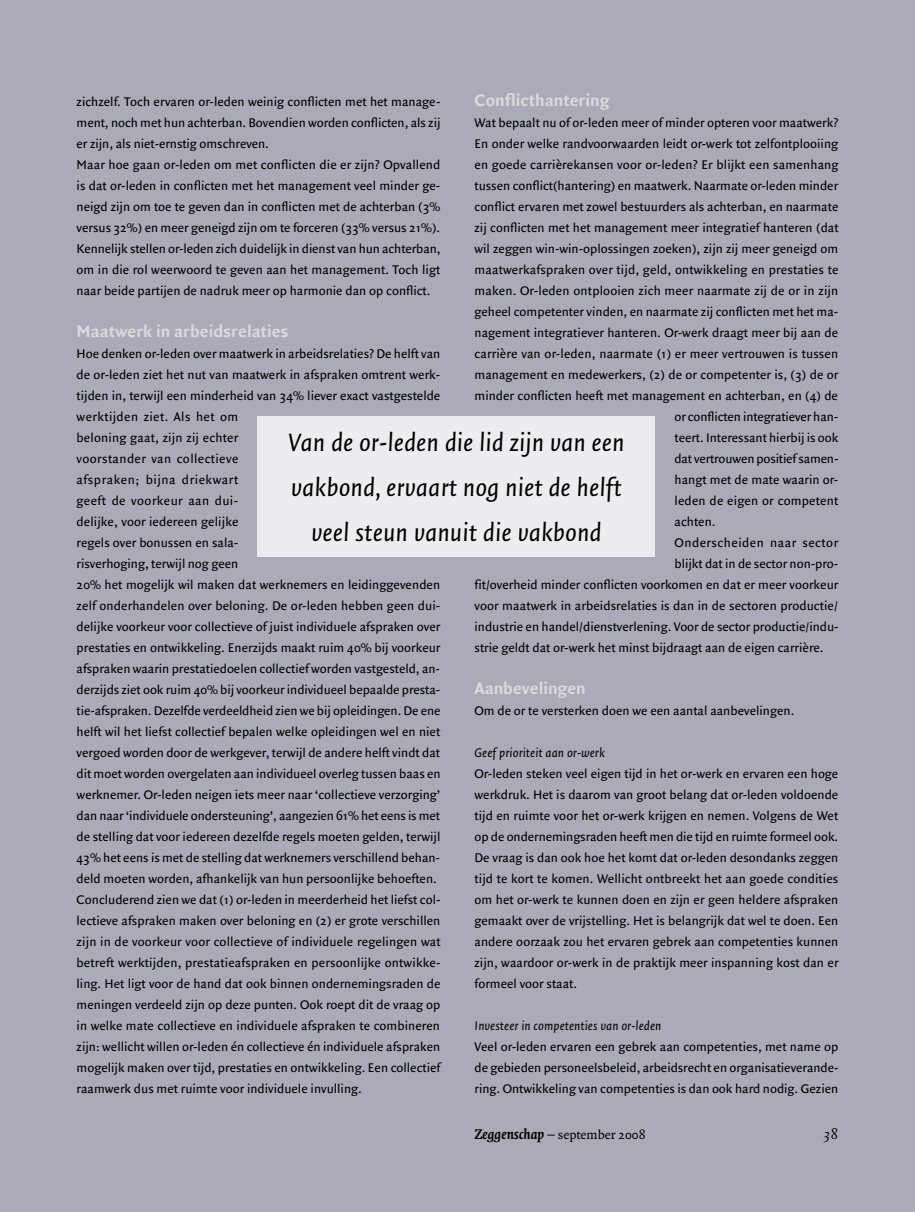
<style>
.page{position:relative;width:915px;height:1212px;background:#fff}
.page>*{position:absolute;margin:0;border:0;box-sizing:border-box;transform-origin:0 0}
.t1{font:italic 27px/45px "Quadraat Sans";color:#000;text-align:center}
.t2{font:700 18px "Quadraat Sans";color:#d9dadb}
.t3{font:italic 15px "Quadraat";color:#000}
.t4{font:13.5px/21px "Quadraat Sans";color:#000}
.t5{font:italic 13.5px "Quadraat Sans";color:#000}
.t6{font:13.5px "Quadraat";color:#000}
.t7{font:13.5px "Quadraat Sans";letter-spacing:.035em;color:#000}
.s1{font-weight:700;font-style:italic;font-size:15px}
.s2{font-style:italic;font-size:15px}
</style>
<div class="page">
<div style="left:0;top:0;width:914px;height:1212px;background:#abaab8"></div>
<div style="left:257px;top:417px;width:398px;height:140px;background:#ededf1"></div>
<hr style="left:914px;top:893px;width:1px;height:319px;background:#bbc6e3">
<h2 class="t2" style="left:474px;top:90px;width:137px">Conflicthantering</h2>
<p class="t4" style="left:474px;top:112px;width:365px">Wat bepaalt nu of or-leden meer of minder opteren voor maatwerk?</p>
<p class="t4" style="left:474px;top:133px;width:365px">En onder welke randvoorwaarden leidt or-werk tot zelfontplooiing</p>
<p class="t4" style="left:474px;top:154px;width:365px">en goede carrièrekansen voor or-leden? Er blijkt een samenhang</p>
<p class="t4" style="left:474px;top:175px;width:365px">tussen conflict(hantering) en maatwerk. Naarmate or-leden minder</p>
<p class="t4" style="left:474px;top:196px;width:365px">conflict ervaren met zowel bestuurders als achterban, en naarmate</p>
<p class="t4" style="left:474px;top:217px;width:365px">zij conflicten met het management meer integratief hanteren (dat</p>
<p class="t4" style="left:474px;top:238px;width:365px">wil zeggen win-win-oplossingen zoeken), zijn zij meer geneigd om</p>
<p class="t4" style="left:474px;top:259px;width:365px">maatwerkafspraken over tijd, geld, ontwikkeling en prestaties te</p>
<p class="t4" style="left:474px;top:280px;width:365px">maken. Or-leden ontplooien zich meer naarmate zij de or in zijn</p>
<p class="t4" style="left:474px;top:301px;width:365px">geheel competenter vinden, en naarmate zij conflicten met het ma-</p>
<p class="t4" style="left:474px;top:322px;width:365px">nagement integratiever hanteren. Or-werk draagt meer bij aan de</p>
<p class="t4" style="left:474px;top:343px;width:365px">carrière van or-leden, naarmate (1) er meer vertrouwen is tussen</p>
<p class="t4" style="left:474px;top:364px;width:365px">management en medewerkers, (2) de or competenter is, (3) de or</p>
<p class="t4" style="left:474px;top:385px;width:365px">minder conflicten heeft met management en achterban, en (4) de</p>
<p class="t4" style="left:674px;top:406px;width:165px">or conflicten integratiever han-</p>
<p class="t4" style="left:674px;top:427px;width:165px">teert. Interessant hierbij is ook</p>
<p class="t4" style="left:674px;top:448px;width:165px">dat vertrouwen positief samen-</p>
<p class="t4" style="left:674px;top:469px;width:165px">hangt met de mate waarin or-</p>
<p class="t4" style="left:674px;top:490px;width:165px">leden de eigen or competent</p>
<p class="t4" style="left:674px;top:511px;width:42px">achten.</p>
<p class="t7" style="left:674px;top:535px;width:165px">Onderscheiden naar sector</p>
<p class="t4" style="left:674px;top:553px;width:165px">blijkt dat in de sector non-pro-</p>
<p class="t4" style="left:474px;top:574px;width:365px">fit/overheid minder conflicten voorkomen en dat er meer voorkeur</p>
<p class="t4" style="left:474px;top:595px;width:365px">voor maatwerk in arbeidsrelaties is dan in de sectoren productie/</p>
<p class="t4" style="left:474px;top:616px;width:365px">industrie en handel/dienstverlening. Voor de sector productie/indu-</p>
<p class="t4" style="left:474px;top:637px;width:350px">strie geldt dat or-werk het minst bijdraagt aan de eigen carrière.</p>
<h2 class="t2" style="left:474px;top:678px;width:113px">Aanbevelingen</h2>
<p class="t4" style="left:474px;top:700px;width:321px">Om de or te versterken doen we een aantal aanbevelingen.</p>
<p class="t5" style="left:474px;top:745px;width:132px">Geef prioriteit aan or-werk</p>
<p class="t4" style="left:474px;top:763px;width:365px;text-align:justify">Or-leden steken veel eigen tijd in het or-werk en ervaren een hoge werkdruk. Het is daarom van groot belang dat or-leden voldoende tijd en ruimte voor het or-werk krijgen en nemen. Volgens de Wet op de ondernemingsraden heeft men die tijd en ruimte formeel ook.<br>De vraag is dan ook hoe het komt dat or-leden desondanks zeggen tijd te kort te komen. Wellicht ontbreekt het aan goede condities om het or-werk te kunnen doen en zijn er geen heldere afspraken gemaakt over de vrijstelling. Het is belangrijk dat wel te doen. Een andere oorzaak zou het ervaren gebrek aan competenties kunnen zijn, waardoor or-werk in de praktijk meer inspanning kost dan er formeel voor staat.</p>
<p class="t5" style="left:474px;top:1018px;width:188px">Investeer in competenties van or-leden</p>
<p class="t4" style="left:474px;top:1036px;width:365px;text-align:justify">Veel or-leden ervaren een gebrek aan competenties, met name op de gebieden personeelsbeleid, arbeidsrecht en organisatieverande&shy;ring. Ontwikkeling van competenties is dan ook hard nodig. Gezien</p>
<p class="t4" style="left:77px;top:91px;width:365px">zichzelf. Toch ervaren or-leden weinig conflicten met het manage&shy;ment, noch met hun achterban. Bovendien worden conflicten, als zij er zijn, als niet-ernstig omschreven.<br>Maar hoe gaan or-leden om met conflicten die er zijn? Opvallend is dat or-leden in conflicten met het management veel minder ge&shy;neigd zijn om toe te geven dan in conflicten met de achterban (3% versus 32%) en meer geneigd zijn om te forceren (33% versus 21%).<br>Kennelijk stellen or-leden zich duidelijk in dienst van hun achterban, om in die rol weerwoord te geven aan het management. Toch ligt naar beide partijen de nadruk meer op harmonie dan op conflict.</p>
<h2 class="t2" style="left:77px;top:321px;width:213px">Maatwerk in arbeidsrelaties</h2>
<p class="t4" style="left:77px;top:343px;width:365px">Hoe denken or-leden over maatwerk in arbeidsrelaties? De helft van de or-leden ziet het nut van maatwerk in afspraken omtrent werk&shy;tijden in, terwijl een minderheid van 34% liever exact vastgestelde werktijden ziet. Als het om<br>beloning gaat, zijn zij echter<br>voorstander van collectieve<br>afspraken; bijna driekwart<br>geeft de voorkeur aan dui-<br>delijke, voor iedereen gelijke<br>regels over bonussen en sala-<br>risverhoging, terwijl nog geen<br>20% het mogelijk wil maken dat werknemers en leidinggevenden zelf onderhandelen over beloning. De or-leden hebben geen dui&shy;delijke voorkeur voor collectieve of juist individuele afspraken over prestaties en ontwikkeling. Enerzijds maakt ruim 40% bij voorkeur afspraken waarin prestatiedoelen collectief worden vastgesteld, an&shy;derzijds ziet ook ruim 40% bij voorkeur individueel bepaalde presta&shy;tie-afspraken. Dezelfde verdeeldheid zien we bij opleidingen. De ene helft wil het liefst collectief bepalen welke opleidingen wel en niet vergoed worden door de werkgever, terwijl de andere helft vindt dat dit moet worden overgelaten aan individueel overleg tussen baas en werknemer. Or-leden neigen iets meer naar ‘collectieve verzorging’ dan naar ‘individuele ondersteuning’, aangezien 61% het eens is met de stelling dat voor iedereen dezelfde regels moeten gelden, terwijl 43% het eens is met de stelling dat werknemers verschillend behan&shy;deld moeten worden, afhankelijk van hun persoonlijke behoeften.<br>Concluderend zien we dat (1) or-leden in meerderheid het liefst col&shy;lectieve afspraken maken over beloning en (2) er grote verschillen zijn in de voorkeur voor collectieve of individuele regelingen wat betreft werktijden, prestatieafspraken en persoonlijke ontwikke&shy;ling. Het ligt voor de hand dat ook binnen ondernemingsraden de meningen verdeeld zijn op deze punten. Ook roept dit de vraag op in welke mate collectieve en individuele afspraken te combineren zijn: wellicht willen or-leden én collectieve én individuele afspraken mogelijk maken over tijd, prestaties en ontwikkeling. Een collectief raamwerk dus met ruimte voor individuele invulling.</p>
<h1 class="t1" style="left:288px;top:421px;width:338px">Van de or-leden die lid zijn van een vakbond, ervaart nog niet de helft veel steun vanuit die vakbond</h1>
<p class="t6" style="left:474px;top:1128px;width:172px"><span class="s1">Zeggenschap</span> <span class="s2">–</span> september 2008</p>
<p class="t3" style="left:823px;top:1126px;width:17px">38</p>
</div>
